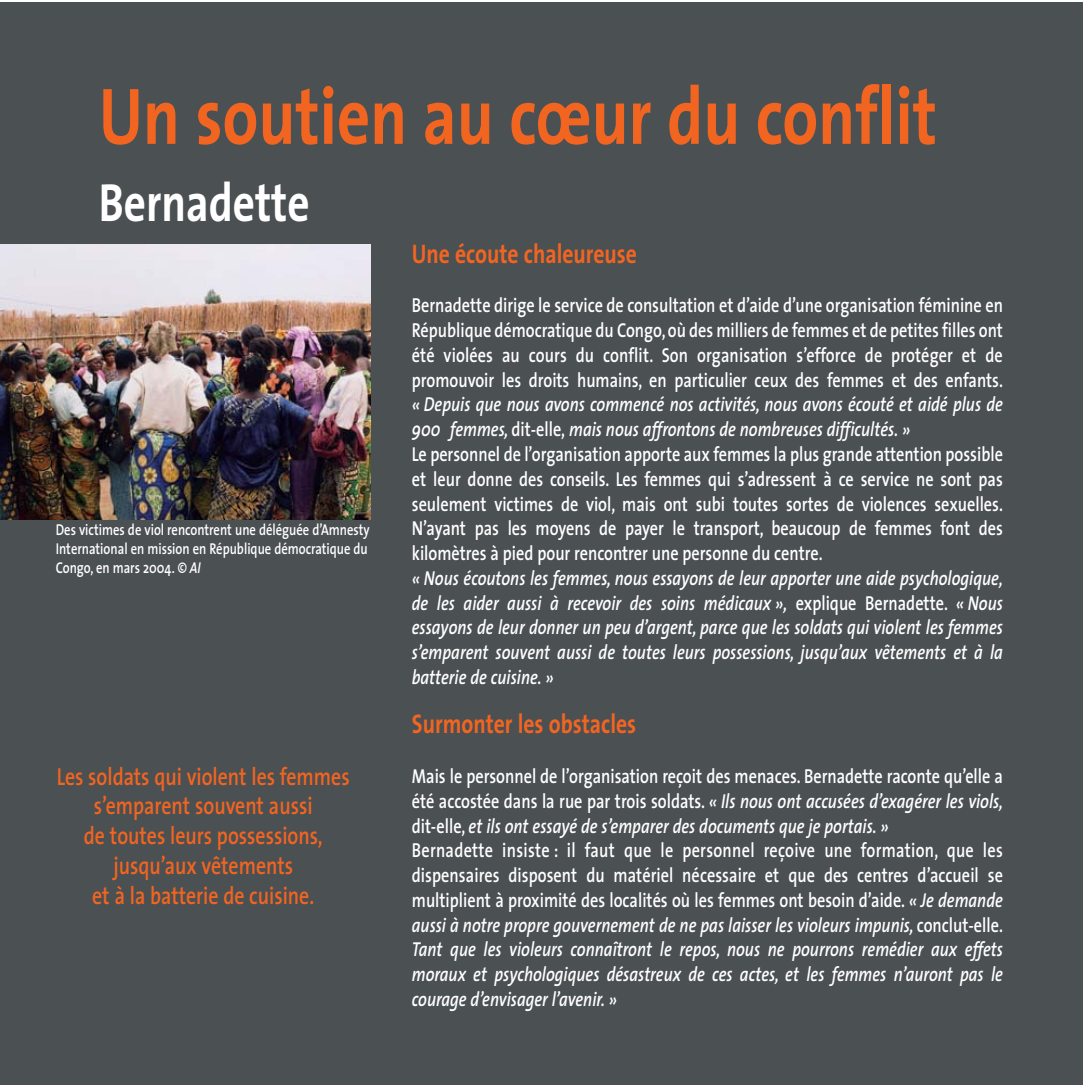
<style>
.page{position:relative;width:1085px;height:1085px;background:#fff}
.page>*{position:absolute;margin:0;border:0;box-sizing:border-box;transform-origin:0 0}
.t1{font:700 81px "The Sans";color:#f26521;scale:.8 1}
.t2{font:700 54px "The Sans";color:#fff;scale:.8 1}
.t3{font:700 27px "The Sans";color:#f26521;scale:.8 1}
.t4{font:600 24.75px/29.7px "The Sans";color:#f26521;text-align:center;scale:.8 1}
.t5{font:italic 600 20.25px/24.8px "The Sans";color:#fff;text-align:justify;scale:.8 1}
.t6{font:600 20.25px/24.8px "The Sans";color:#fff;text-align:justify;scale:.8 1}
.t7{font:600 15.75px/18.9px "The Sans";color:#fff;text-align:justify;scale:.8 1}
.s1{font-style:italic}
.s2{font-style:normal}
</style>
<div class="page">
<div style="left:0;top:2px;width:1082px;height:1082px;background:#4b5053"></div>
<img style="left:0;top:244px;width:370px;height:275px">
<h1 class="t1" style="left:99px;top:75px;width:1049px">Un soutien au cœur du conflit</h1>
<h2 class="t2" style="left:99px;top:175px;width:265px">Bernadette</h2>
<p class="t7" style="left:56px;top:521px;width:394px">Des victimes de viol rencontrent une déléguée d’Amnesty International en mission en République démocratique du Congo, en mars 2004. <span class="s1">© AI</span></p>
<p class="t4" style="left:57px;top:763px;width:367px">Les soldats qui violent les femmes s’emparent souvent aussi<br>de toutes leurs possessions, jusqu’aux vêtements<br>et à la batterie de cuisine.</p>
<h3 class="t3" style="left:412px;top:240px;width:283px">Une écoute chaleureuse</h3>
<p class="t6" style="left:412px;top:295px;width:740px">Bernadette dirige le service de consultation et d’aide d’une organisation féminine en République démocratique du Congo, où des milliers de femmes et de petites filles ont été violées au cours du conflit. Son organisation s’efforce de protéger et de promouvoir les droits humains, en particulier ceux des femmes et des enfants.</p>
<p class="t6" style="left:412px;top:394px;width:740px;text-align:left"><span class="s1">« Depuis que nous avons commencé nos activités, nous avons écouté et aidé plus de 900 femmes,</span> dit-elle, <span class="s1">mais nous affrontons de nombreuses difficultés. »<br></span>Le personnel de l’organisation apporte aux femmes la plus grande attention possible et leur donne des conseils. Les femmes qui s’adressent à ce service ne sont pas seulement victimes de viol, mais ont subi toutes sortes de violences sexuelles.<br>N’ayant pas les moyens de payer le transport, beaucoup de femmes font des kilomètres à pied pour rencontrer une personne du centre.</p>
<p class="t5" style="left:412px;top:567px;width:740px">« Nous écoutons les femmes, nous essayons de leur apporter une aide psychologique, de les aider aussi à recevoir des soins médicaux », <span class="s2">explique Bernadette.</span> « Nous essayons de leur donner un peu d’argent, parce que les soldats qui violent les femmes s’emparent souvent aussi de toutes leurs possessions, jusqu’aux vêtements et à la batterie de cuisine. »</p>
<h3 class="t3" style="left:412px;top:710px;width:282px">Surmonter les obstacles</h3>
<p class="t5" style="left:412px;top:765px;width:740px;text-align:left"><span class="s2">Mais le personnel de l’organisation reçoit des menaces. Bernadette raconte qu’elle a été accostée dans la rue par trois soldats.</span> « Ils nous ont accusées d’exagérer les viols, <span class="s2">dit-elle,</span> et ils ont essayé de s’emparer des documents que je portais. »<br><span class="s2">Bernadette insiste : il faut que le personnel reçoive une formation, que les dispensaires disposent du matériel nécessaire et que des centres d’accueil se multiplient à proximité des localités où les femmes ont besoin d’aide.</span> « Je demande aussi à notre propre gouvernement de ne pas laisser les violeurs impunis, <span class="s2">conclut-elle.<br></span>Tant que les violeurs connaîtront le repos, nous ne pourrons remédier aux effets moraux et psychologiques désastreux de ces actes, et les femmes n’auront pas le courage d’envisager l’avenir. »</p>
</div>
